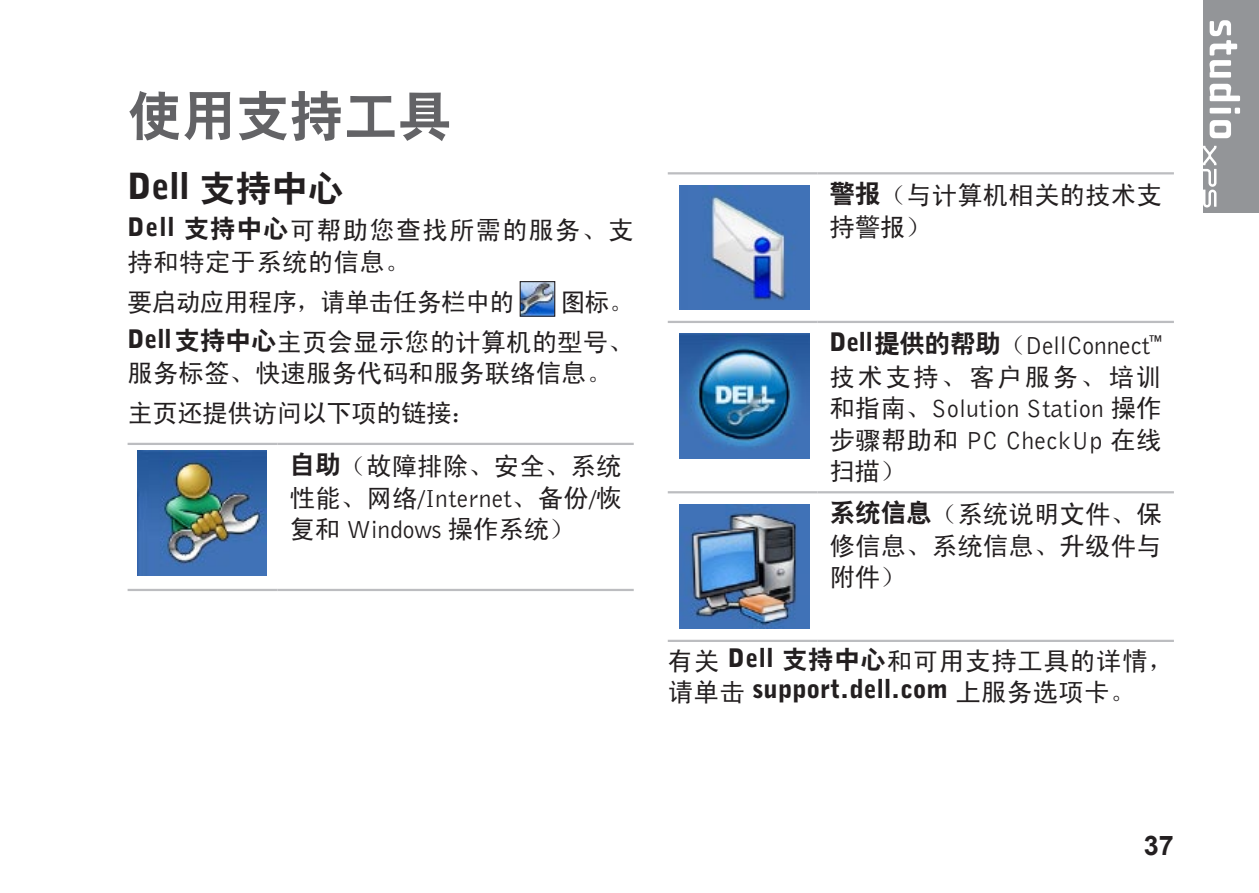
<style>
.page{position:relative;width:1259px;height:893px;background:#fff}
.page>*{position:absolute;margin:0;border:0;box-sizing:border-box;transform-origin:0 0}
.t1{font:54px "Heiti CSEG";color:#636366}
.t2{font:900 36px "Bell Gothic BT";color:#231f20}
.t3{font:700 27px "Arial";color:#231f20}
.t4{font:25.5px/39.9px "Sim Hei";color:#231f20}
.t5{font:25.5px/31.5px "Bell Gothic BT";color:#231f20}
.t6{font:25.5px/31.5px "Sim Hei";letter-spacing:.04em;color:#231f20}
.t7{font:900 25.5px "Bell Gothic BT";letter-spacing:.01em;color:#231f20}
.t8{font:25.5px "Sim Hei";letter-spacing:.025em;color:#231f20}
.t9{font:25.5px "Sim Hei";letter-spacing:-.025em;color:#231f20}
.t10{font:25.5px "Sim Hei";letter-spacing:.095em;color:#231f20}
.s1{font-family:"Heiti CSEG";font-weight:400}
.s2{font-family:"Bell Gothic BT";font-weight:900}
.s3{font-family:"Heiti CSEG"}
.s4{font-family:"Sim Hei"}
.s5{font-family:"Bell Gothic BT"}
.s6{font-weight:900}
.s7{font-family:"Sim Hei";font-weight:400}
</style>
<div class="page">
<div style="left:1203px;top:0;width:56px;height:213px;background:#939598"></div>
<svg style="left:1209px;top:20px;width:28px;height:58px"></svg>
<svg style="left:1209px;top:84px;width:31px;height:17px"></svg>
<svg style="left:1234px;top:108px;width:6px;height:6px"></svg>
<div style="left:1209px;top:108px;width:22px;height:5px;background:#fff"></div>
<svg style="left:1209px;top:120px;width:22px;height:18px"></svg>
<svg style="left:1203px;top:146px;width:13px;height:62px"></svg>
<img style="left:521px;top:283px;width:32px;height:32px">
<div style="left:519px;top:281px;width:36px;height:36px;border:1px solid #231f20"></div>
<hr style="left:128px;top:443px;width:149px;height:2px;background:#bcbdc0">
<hr style="left:277px;top:443px;width:357px;height:2px;background:#bcbdc0">
<hr style="left:128px;top:589px;width:149px;height:2px;background:#bcbdc0">
<hr style="left:277px;top:589px;width:357px;height:2px;background:#bcbdc0">
<hr style="left:668px;top:640px;width:149px;height:2px;background:#bcbdc0">
<hr style="left:817px;top:640px;width:357px;height:2px;background:#bcbdc0">
<hr style="left:668px;top:172px;width:149px;height:2px;background:#bcbdc0">
<hr style="left:817px;top:172px;width:357px;height:2px;background:#bcbdc0">
<hr style="left:668px;top:321px;width:149px;height:2px;background:#bcbdc0">
<hr style="left:817px;top:321px;width:357px;height:2px;background:#bcbdc0">
<hr style="left:668px;top:491px;width:149px;height:2px;background:#bcbdc0">
<hr style="left:817px;top:491px;width:357px;height:2px;background:#bcbdc0">
<img style="left:680px;top:185px;width:129px;height:125px">
<img style="left:680px;top:334px;width:129px;height:124px">
<img style="left:680px;top:504px;width:129px;height:125px">
<img style="left:137px;top:451px;width:130px;height:124px">
<h1 class="t1" style="left:128px;top:89px;width:325px">使用支持工具</h1>
<h2 class="t2" style="left:128px;top:164px;width:218px">Dell <span class="s1">支持中心</span></h2>
<p class="t6" style="left:128px;top:214px;width:507px"><span class="s2">Dell</span> <span class="s3">支持中心</span>可帮助您查找所需的服务、支持和特定于系统的信息。</p>
<p class="t9" style="left:128px;top:289px;width:388px">要启动应用程序，请单击任务栏中的</p>
<p class="t4" style="left:128px;top:282px;width:507px;text-align:right">图标。<br><span class="s2">Dell</span><span class="s3">支持中心</span>主页会显示您的计算机的型号、</p>
<p class="t4" style="left:128px;top:353px;width:486px">服务标签、快速服务代码和服务联络信息。主页还提供访问以下项的链接：</p>
<p class="t4" style="left:289px;top:446px;width:334px"><span class="s3">自助</span>（故障排除、安全、系统</p>
<p class="t5" style="left:289px;top:482px;width:334px"><span class="s4">性能、网络</span>/Internet<span class="s4">、备份</span>/<span class="s4">恢</span></p>
<p class="t4" style="left:289px;top:509px;width:286px">复和 <span class="s5">Windows</span> 操作系统）</p>
<p class="t4" style="left:829px;top:180px;width:334px;line-height:31.5px"><span class="s3">警报</span>（与计算机相关的技术支持警报）</p>
<p class="t5" style="left:829px;top:329px;width:334px"><span class="s6">Dell</span><span class="s3">提供的帮助</span><span class="s4">（</span>DellConnect<sup>™</sup></p>
<p class="t10" style="left:829px;top:364px;width:334px">技术支持、客户服务、培训</p>
<p class="t5" style="left:829px;top:392px;width:334px"><span class="s4">和指南、</span>Solution Station <span class="s4">操作步骤帮助和</span> PC CheckUp <span class="s4">在线</span></p>
<p class="t4" style="left:829px;top:450px;width:334px;line-height:43.2px">扫描）<br><span class="s3">系统信息</span>（系统说明文件、保</p>
<p class="t4" style="left:829px;top:530px;width:334px;line-height:31.5px">修信息、系统信息、升级件与附件）</p>
<p class="t8" style="left:667px;top:648px;width:508px">有关 <span class="s2">Dell</span> <span class="s3">支持中心</span>和可用支持工具的详情，</p>
<p class="t7" style="left:668px;top:673px;width:469px"><span class="s7">请单击</span> support.dell.com <span class="s7">上服务选项卡。</span></p>
<p class="t3" style="left:1144px;top:827px;width:32px">37</p>
</div>
